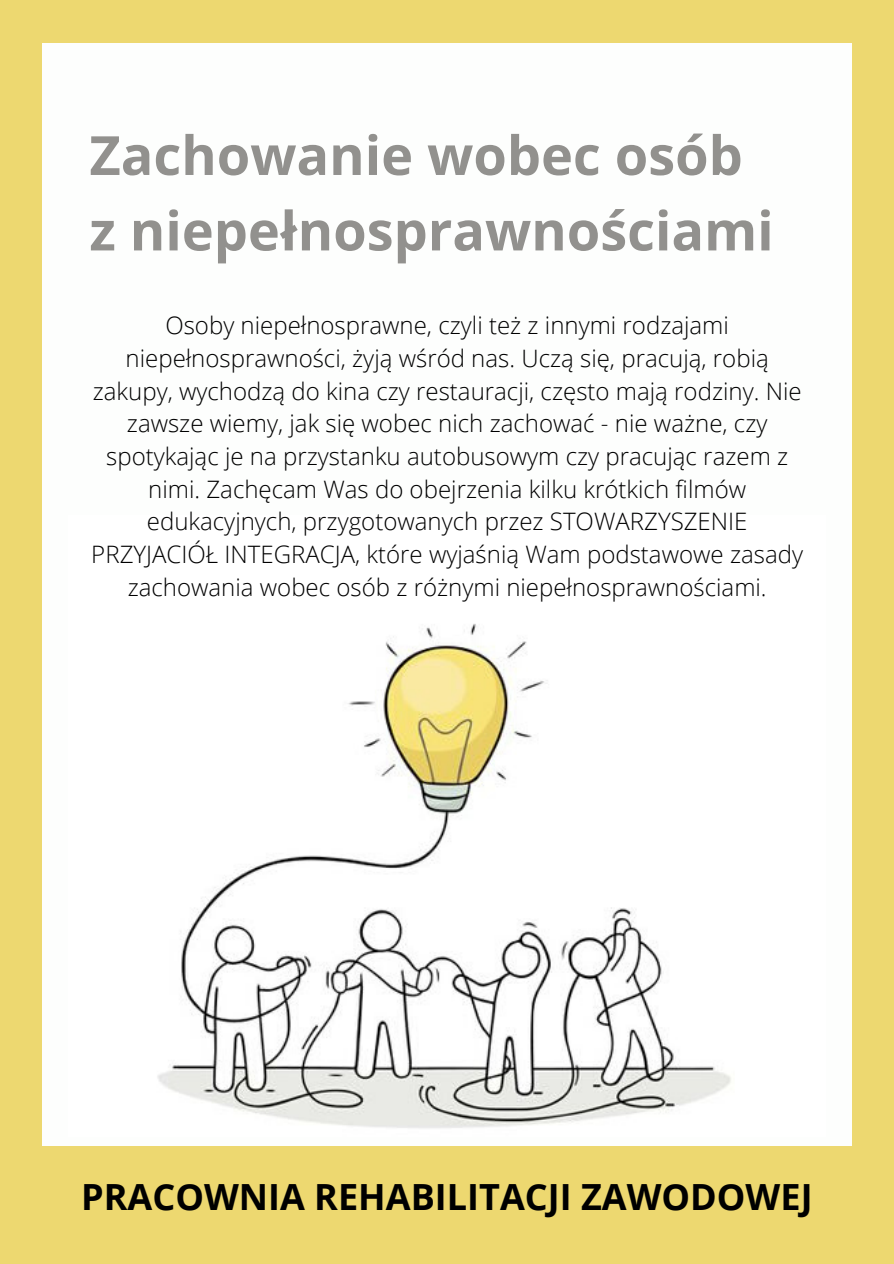
<style>
.page{position:relative;width:894px;height:1264px;background:#fff}
.page>*{position:absolute;margin:0;border:0;box-sizing:border-box;transform-origin:0 0}
.t1{font:700 54px/75.4px "Open Sans";color:#92918e}
.t2{font:700 36px "Open Sans";color:#000}
.t3{font:300 24px/32.7px "Open Sans";color:#000;text-align:center}
</style>
<div class="page">
<div style="left:0;top:0;width:893px;height:1263px;background:#edd870"></div>
<div style="left:43px;top:43px;width:808px;height:1102px;background:#fdfefd"></div>
<img style="left:157px;top:624px;width:574px;height:504px">
<h1 class="t1" style="left:89px;top:116px;width:685px">Zachowanie wobec osób z niepełnosprawnościami</h1>
<p class="t3" style="left:91px;top:309px;width:713px">Osoby niepełnosprawne, czyli też z innymi rodzajami niepełnosprawności, żyją wśród nas. Uczą się, pracują, robią zakupy, wychodzą do kina czy restauracji, często mają rodziny. Nie zawsze wiemy, jak się wobec nich zachować - nie ważne, czy spotykając je na przystanku autobusowym czy pracując razem z nimi. Zachęcam Was do obejrzenia kilku krótkich filmów edukacyjnych, przygotowanych przez STOWARZYSZENIE PRZYJACIÓŁ INTEGRACJA, które wyjaśnią Wam podstawowe zasady zachowania wobec osób z różnymi niepełnosprawnościami.</p>
<h2 class="t2" style="left:81px;top:1171px;width:732px">PRACOWNIA REHABILITACJI ZAWODOWEJ</h2>
</div>
